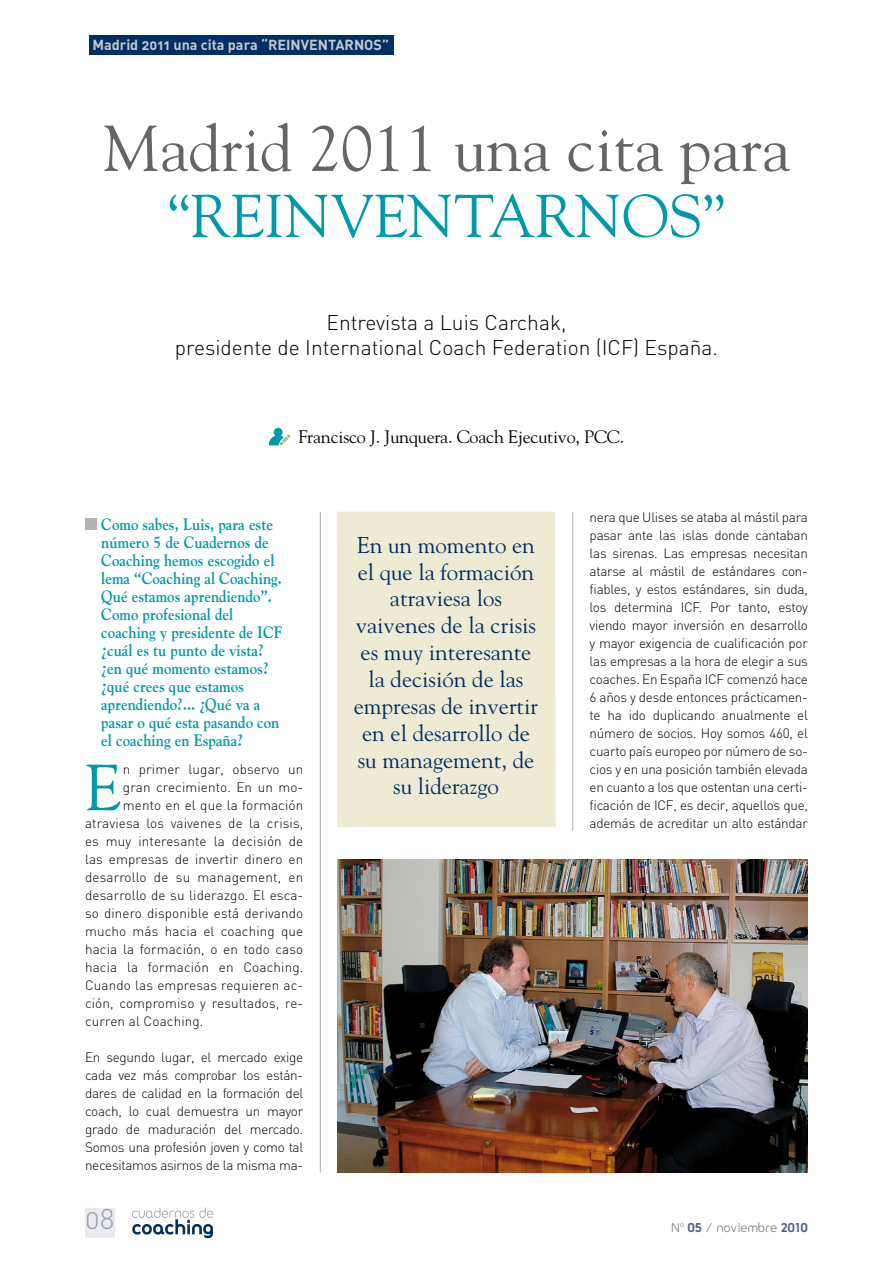
<style>
.page{position:relative;width:893px;height:1263px;background:#fff}
.page>*{position:absolute;margin:0;border:0;box-sizing:border-box;transform-origin:0 0}
.t1{font:64.65px "Goudy";color:#0099ab}
.t2{font:64.5px "Goudy";color:#646567}
.t3{font:60px "Goudy";color:#0099ab}
.t4{font:28.2px "DIN Light Alternate";color:#9c9e9f}
.t5{font:22.8px/26.8px "Goudy";color:#002f65;text-align:center}
.t6{font:300 21px/25.2px "DIN";color:#000;text-align:center}
.t7{font:18px "Goudy";letter-spacing:-.01em;color:#000}
.t8{font:700 16.5px/18px "Goudy";color:#0099ab;scale:.9 1}
.t9{font:15px "FNAC Regular";color:#7b7c7e}
.t10{font:14.4px "DIN Bold Alternate";color:#c6c7c8}
.t11{font:300 13.5px/18px "DIN";letter-spacing:.01em;color:#000;text-align:justify}
.s1{font-weight:700;color:#4e6290}
</style>
<div class="page">
<div style="left:85px;top:1208px;width:30px;height:29px;background:#eaebf2"></div>
<svg style="left:132px;top:1207px;width:81px;height:31px"></svg>
<div style="left:89px;top:35px;width:305px;height:20px;background:#002f65"></div>
<div style="left:85px;top:518px;width:12px;height:12px;background:#b1b3b4"></div>
<svg style="left:269px;top:428px;width:21px;height:17px"></svg>
<hr style="left:572px;top:512px;width:1px;height:319px;background:#b1b3b4">
<hr style="left:320px;top:512px;width:1px;height:660px;background:#b1b3b4">
<img style="left:337px;top:859px;width:471px;height:313px">
<div style="left:337px;top:512px;width:219px;height:315px;background:#eeead3"></div>
<p class="t10" style="left:92px;top:40px;width:298px">Madrid 2011 una cita para “REINVENTARNOS”</p>
<h2 class="t2" style="left:103px;top:123px;width:689px">Madrid 2011 una cita para</h2>
<h3 class="t3" style="left:167px;top:192px;width:560px">“REINVENTARNOS”</h3>
<h3 class="t6" style="left:175px;top:312px;width:545px">Entrevista a Luis Carchak,<br>presidente de International Coach Federation (ICF) España.</h3>
<h3 class="t7" style="left:298px;top:430px;width:327px">Francisco J. Junquera. Coach Ejecutivo, PCC.</h3>
<p class="t8" style="left:101px;top:516px;width:202px">Como sabes, Luis, para este número 5 de Cuadernos de<br>Coaching hemos escogido el lema “Coaching al Coaching.<br>Qué estamos aprendiendo”.<br>Como profesional del coaching y presidente de ICF ¿cuál es tu punto de vista? ¿en qué momento estamos? ¿qué crees que estamos aprendiendo?... ¿Qué va a pasar o qué esta pasando con el coaching en España?</p>
<h1 class="t1" style="left:85px;top:762px;width:37px">E</h1>
<p class="t11" style="left:123px;top:762px;width:182px">n primer lugar, observo un</p>
<p class="t11" style="left:123px;top:780px;width:182px">gran crecimiento. En un mo-</p>
<p class="t11" style="left:123px;top:798px;width:182px">mento en el que la formación</p>
<p class="t11" style="left:85px;top:816px;width:220px">atraviesa los vaivenes de la crisis,</p>
<p class="t11" style="left:85px;top:834px;width:220px">es muy interesante la decisión de</p>
<p class="t11" style="left:85px;top:852px;width:220px">las empresas de invertir dinero en</p>
<p class="t11" style="left:85px;top:870px;width:220px">desarrollo de su management, en</p>
<p class="t11" style="left:85px;top:888px;width:220px">desarrollo de su liderazgo. El esca-</p>
<p class="t11" style="left:85px;top:906px;width:220px">so dinero disponible está derivando</p>
<p class="t11" style="left:85px;top:924px;width:220px">mucho más hacia el coaching que</p>
<p class="t11" style="left:85px;top:942px;width:220px">hacia la formación, o en todo caso</p>
<p class="t11" style="left:85px;top:960px;width:220px">hacia la formación en Coaching.</p>
<p class="t11" style="left:85px;top:978px;width:220px">Cuando las empresas requieren ac-</p>
<p class="t11" style="left:85px;top:996px;width:220px">ción, compromiso y resultados, re-</p>
<p class="t11" style="left:85px;top:1014px;width:120px">curren al Coaching.</p>
<p class="t11" style="left:85px;top:1050px;width:220px">En segundo lugar, el mercado exige cada vez más comprobar los están&shy;dares de calidad en la formación del coach, lo cual demuestra un mayor grado de maduración del mercado.<br>Somos una profesión joven y como tal necesitamos asirnos de la misma ma-</p>
<h3 class="t4" style="left:85px;top:1209px;width:31px">08</h3>
<h3 class="t5" style="left:354px;top:533px;width:186px">En un momento en el que la formación atraviesa los vaivenes de la crisis es muy interesante la decisión de las empresas de invertir en el desarrollo de su management, de su liderazgo</h3>
<p class="t11" style="left:590px;top:510px;width:220px">nera que Ulises se ataba al mástil para pasar ante las islas donde cantaban las sirenas. Las empresas necesitan atarse al mástil de estándares con&shy;fiables, y estos estándares, sin duda, los determina ICF. Por tanto, estoy viendo mayor inversión en desarrollo y mayor exigencia de cualificación por las empresas a la hora de elegir a sus coaches. En España ICF comenzó hace 6 años y desde entonces prácticamen&shy;te ha ido duplicando anualmente el número de socios. Hoy somos 460, el cuarto país europeo por número de so&shy;cios y en una posición también elevada en cuanto a los que ostentan una certi&shy;ficación de ICF, es decir, aquellos que, además de acreditar un alto estándar</p>
<p class="t9" style="left:671px;top:1222px;width:138px">N<sup>o</sup> <span class="s1">05</span> / noviembre <span class="s1">2010</span></p>
</div>
